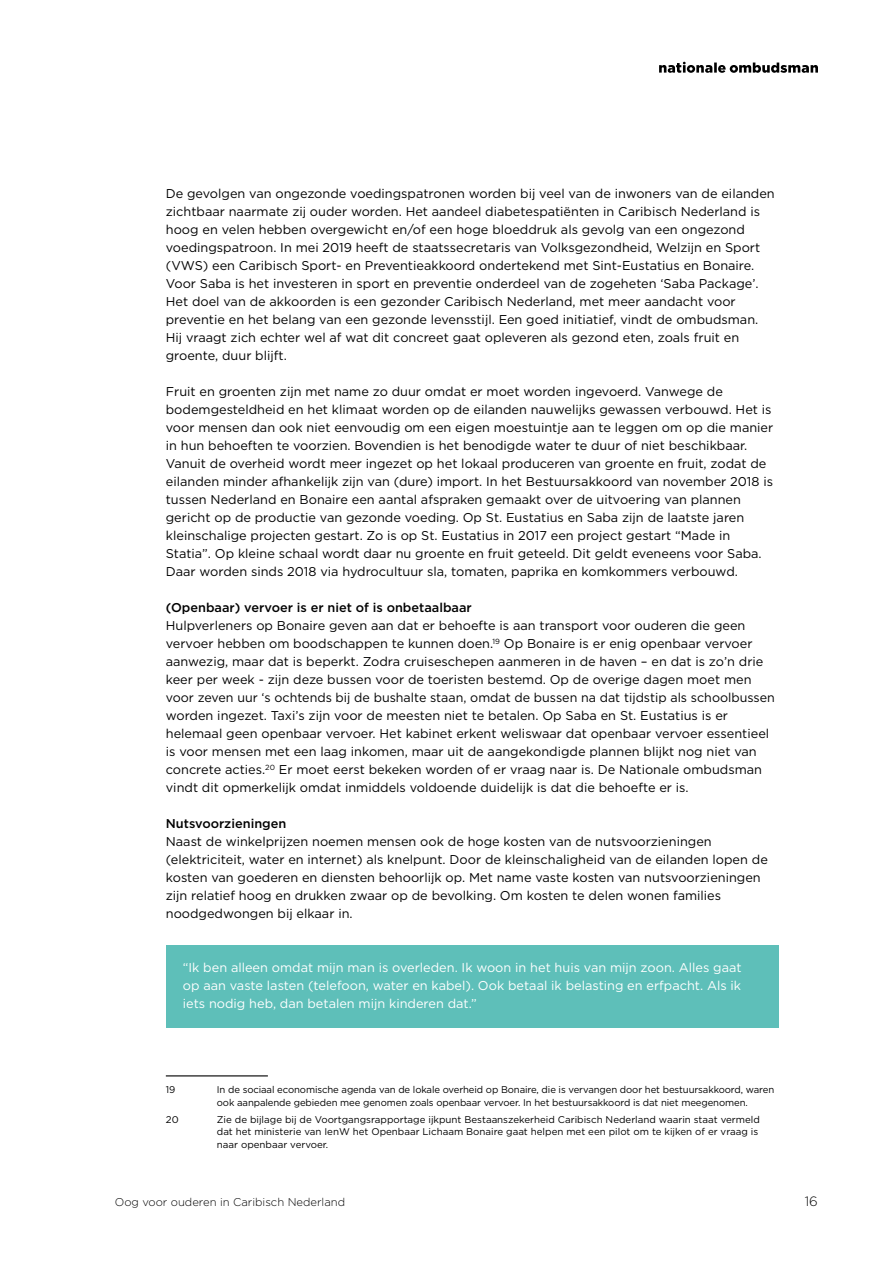
<style>
.page{position:relative;width:893px;height:1263px;background:#fff}
.page>*{position:absolute;margin:0;border:0;box-sizing:border-box;transform-origin:0 0}
.t1{font:300 13.5px "Gotham";color:#000}
._05__Binnenwerk_-_bo{font:12.75px/18px "Gotham";color:#000}
.Inzet_Alinearcering{font:12.75px/18px "Gotham";color:#fff;text-align:justify}
._04__Binnenwerk_-_Su{font:500 12.75px "Gotham";color:#000}
.t2{font:300 11.25px "Gotham";color:#000}
._08__Binnenwerk_-_Vo{font:9.75px/12.8px "Gotham";letter-spacing:-.01em;color:#000}
</style>
<div class="page">
<svg style="left:659px;top:62px;width:159px;height:11px"></svg>
<div style="left:166px;top:945px;width:612px;height:83px;background:#5ebfb9"></div>
<hr style="left:166px;top:1075px;width:102px;height:1px;background:#000">
<p class="_05__Binnenwerk_-_bo" style="left:166px;top:184px;width:610px">De gevolgen van ongezonde voedingspatronen worden bij veel van de inwoners van de eilanden zichtbaar naarmate zij ouder worden. Het aandeel diabetespatiënten in Caribisch Nederland is hoog en velen hebben overgewicht en/of een hoge bloeddruk als gevolg van een ongezond voedingspatroon. In mei 2019 heeft de staatssecretaris van Volksgezondheid, Welzijn en Sport (VWS) een Caribisch Sport- en Preventieakkoord ondertekend met Sint-Eustatius en Bonaire.<br>Voor Saba is het investeren in sport en preventie onderdeel van de zogeheten ‘Saba Package’.<br>Het doel van de akkoorden is een gezonder Caribisch Nederland, met meer aandacht voor preventie en het belang van een gezonde levensstijl. Een goed initiatief, vindt de ombudsman.<br>Hij vraagt zich echter wel af wat dit concreet gaat opleveren als gezond eten, zoals fruit en groente, duur blijft.</p>
<p class="_05__Binnenwerk_-_bo" style="left:166px;top:382px;width:609px">Fruit en groenten zijn met name zo duur omdat er moet worden ingevoerd. Vanwege de bodemgesteldheid en het klimaat worden op de eilanden nauwelijks gewassen verbouwd. Het is voor mensen dan ook niet eenvoudig om een eigen moestuintje aan te leggen om op die manier in hun behoeften te voorzien. Bovendien is het benodigde water te duur of niet beschikbaar.<br>Vanuit de overheid wordt meer ingezet op het lokaal produceren van groente en fruit, zodat de eilanden minder afhankelijk zijn van (dure) import. In het Bestuursakkoord van november 2018 is tussen Nederland en Bonaire een aantal afspraken gemaakt over de uitvoering van plannen gericht op de productie van gezonde voeding. Op St. Eustatius en Saba zijn de laatste jaren kleinschalige projecten gestart. Zo is op St. Eustatius in 2017 een project gestart “Made in Statia”. Op kleine schaal wordt daar nu groente en fruit geteeld. Dit geldt eveneens voor Saba.<br>Daar worden sinds 2018 via hydrocultuur sla, tomaten, paprika en komkommers verbouwd.</p>
<p class="_04__Binnenwerk_-_Su" style="left:166px;top:599px;width:308px">(Openbaar) vervoer is er niet of is onbetaalbaar</p>
<p class="_05__Binnenwerk_-_bo" style="left:166px;top:616px;width:610px">Hulpverleners op Bonaire geven aan dat er behoefte is aan transport voor ouderen die geen vervoer hebben om boodschappen te kunnen doen.<sup>19</sup> Op Bonaire is er enig openbaar vervoer aanwezig, maar dat is beperkt. Zodra cruiseschepen aanmeren in de haven – en dat is zo’n drie keer per week - zijn deze bussen voor de toeristen bestemd. Op de overige dagen moet men voor zeven uur ‘s ochtends bij de bushalte staan, omdat de bussen na dat tijdstip als schoolbussen worden ingezet. Taxi’s zijn voor de meesten niet te betalen. Op Saba en St. Eustatius is er helemaal geen openbaar vervoer. Het kabinet erkent weliswaar dat openbaar vervoer essentieel is voor mensen met een laag inkomen, maar uit de aangekondigde plannen blijkt nog niet van concrete acties.<sup>20</sup> Er moet eerst bekeken worden of er vraag naar is. De Nationale ombudsman vindt dit opmerkelijk omdat inmiddels voldoende duidelijk is dat die behoefte er is.</p>
<p class="_04__Binnenwerk_-_Su" style="left:166px;top:815px;width:122px">Nutsvoorzieningen</p>
<p class="_05__Binnenwerk_-_bo" style="left:166px;top:832px;width:604px">Naast de winkelprijzen noemen mensen ook de hoge kosten van de nutsvoorzieningen (elektriciteit, water en internet) als knelpunt. Door de kleinschaligheid van de eilanden lopen de kosten van goederen en diensten behoorlijk op. Met name vaste kosten van nutsvoorzieningen zijn relatief hoog en drukken zwaar op de bevolking. Om kosten te delen wonen families noodgedwongen bij elkaar in.</p>
<p class="Inzet_Alinearcering" style="left:183px;top:958px;width:560px">“Ik ben alleen omdat mijn man is overleden. Ik woon in het huis van mijn zoon. Alles gaat op aan vaste lasten (telefoon, water en kabel). Ook betaal ik belasting en erfpacht. Als ik iets nodig heb, dan betalen mijn kinderen dat.”</p>
<p class="_08__Binnenwerk_-_Vo" style="left:166px;top:1083px;width:11px">19</p>
<p class="_08__Binnenwerk_-_Vo" style="left:217px;top:1083px;width:559px">In de sociaal economische agenda van de lokale overheid op Bonaire, die is vervangen door het bestuursakkoord, waren ook aanpalende gebieden mee genomen zoals openbaar vervoer. In het bestuursakkoord is dat niet meegenomen.</p>
<p class="_08__Binnenwerk_-_Vo" style="left:166px;top:1113px;width:14px">20</p>
<p class="_08__Binnenwerk_-_Vo" style="left:217px;top:1113px;width:544px">Zie de bijlage bij de Voortgangsrapportage ijkpunt Bestaanszekerheid Caribisch Nederland waarin staat vermeld dat het ministerie van IenW het Openbaar Lichaam Bonaire gaat helpen met een pilot om te kijken of er vraag is naar openbaar vervoer.</p>
<p class="t2" style="left:115px;top:1195px;width:232px">Oog voor ouderen in Caribisch Nederland</p>
<p class="t1" style="left:805px;top:1193px;width:15px">16</p>
</div>
